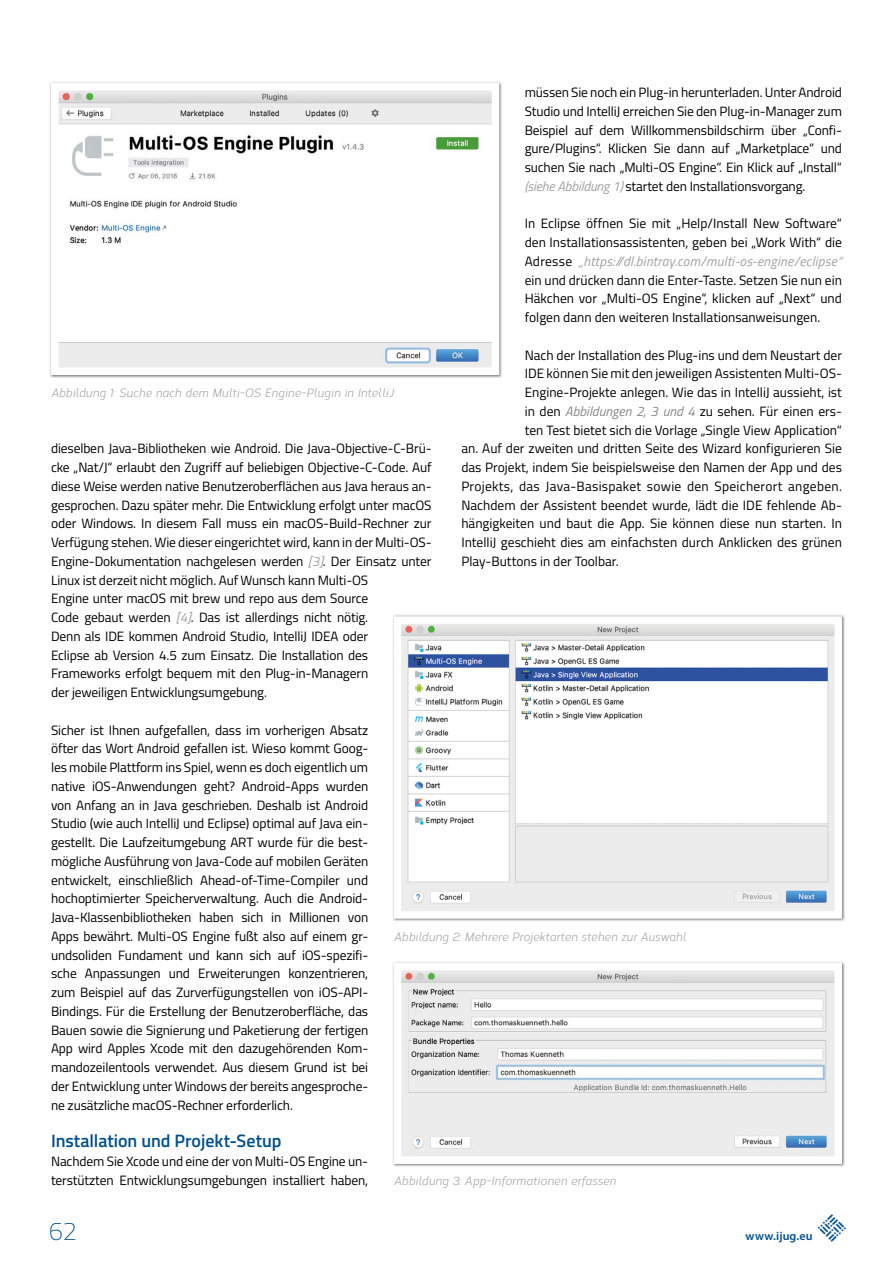
<style>
.page{position:relative;width:893px;height:1263px;background:#fff}
.page>*{position:absolute;margin:0;border:0;box-sizing:border-box;transform-origin:0 0}
.t1{font:100 25.5px "Titillium";color:#00508c}
.t2{font:600 18px "Titillium";color:#00508c}
.t3{font:13.5px/18.8px "Titillium";letter-spacing:-.01em;color:#000;text-align:justify}
.t4{font:13.5px "Titillium";letter-spacing:.02em;color:#000}
.t5{font:italic 12px "Corbert Condensed";color:#9d9d9c}
.t6{font:600 12px "Myriad Pro";letter-spacing:.01em;color:#00508c}
.s1{font-style:italic;color:#a1a1a1}
.s2{font-style:italic;color:#878787}
</style>
<div class="page">
<svg style="left:50px;top:82px;width:452px;height:296px"></svg>
<svg style="left:393px;top:615px;width:452px;height:306px"></svg>
<svg style="left:393px;top:962px;width:452px;height:205px"></svg>
<p class="t3" style="left:525px;top:82px;width:319px">müssen Sie noch ein Plug-in herunterladen. Unter Android Studio und IntelliJ erreichen Sie den Plug-in-Manager zum Beispiel auf dem Willkommensbildschirm über „Confi&shy;gure/Plugins“. Klicken Sie dann auf „Marketplace“ und suchen Sie nach „Multi-OS Engine“. Ein Klick auf „Install“ <span class="s1">(siehe Abbildung 1)</span> startet den Installationsvorgang.</p>
<p class="t3" style="left:525px;top:214px;width:319px">In Eclipse öffnen Sie mit „Help/Install New Software“ den Installationsassistenten, geben bei „Work With“ die Adresse <span class="s1">„https://dl.bintray.com/multi-os-engine/eclipse“ </span>ein und drücken dann die Enter-Taste. Setzen Sie nun ein Häkchen vor „Multi-OS Engine“, klicken auf „Next“ und folgen dann den weiteren Installationsanweisungen.</p>
<p class="t3" style="left:525px;top:345px;width:319px">Nach der Installation des Plug-ins und dem Neustart der</p>
<p class="t3" style="left:525px;top:364px;width:319px">IDE können Sie mit den jeweiligen Assistenten Multi-OS-</p>
<p class="t3" style="left:525px;top:382px;width:319px">Engine-Projekte anlegen. Wie das in IntelliJ aussieht, ist</p>
<p class="t3" style="left:525px;top:401px;width:319px">in den <span class="s2">Abbildungen 2, 3 und 4</span> zu sehen. Für einen ers-</p>
<p class="t3" style="left:525px;top:420px;width:319px">ten Test bietet sich die Vorlage „Single View Application“</p>
<p class="t3" style="left:461px;top:439px;width:382px">an. Auf der zweiten und dritten Seite des Wizard konfigurieren Sie</p>
<p class="t3" style="left:461px;top:457px;width:382px">das Projekt, indem Sie beispielsweise den Namen der App und des</p>
<p class="t4" style="left:461px;top:476px;width:382px">Projekts, das Java-Basispaket sowie den Speicherort angeben.</p>
<p class="t3" style="left:461px;top:495px;width:382px">Nachdem der Assistent beendet wurde, lädt die IDE fehlende Ab-</p>
<p class="t3" style="left:461px;top:514px;width:382px">hängigkeiten und baut die App. Sie können diese nun starten. In</p>
<p class="t3" style="left:461px;top:532px;width:382px">IntelliJ geschieht dies am einfachsten durch Anklicken des grünen</p>
<p class="t3" style="left:461px;top:551px;width:159px">Play-Buttons in der Toolbar.</p>
<p class="t5" style="left:51px;top:384px;width:344px">Abbildung 1: Suche nach dem Multi-OS Engine-Plugin in IntelliJ</p>
<p class="t3" style="left:51px;top:439px;width:382px;text-align:left">dieselben Java-Bibliotheken wie Android. Die Java-Objective-C-Brü&shy;cke „Nat/J“ erlaubt den Zugriff auf beliebigen Objective-C-Code. Auf diese Weise werden native Benutzeroberflächen aus Java heraus an&shy;gesprochen. Dazu später mehr. Die Entwicklung erfolgt unter macOS oder Windows. In diesem Fall muss ein macOS-Build-Rechner zur Verfügung stehen. Wie dieser eingerichtet wird, kann in der Multi-OS-Engine-Dokumentation nachgelesen werden <span class="s1">[3]</span>. Der Einsatz unter Linux ist derzeit nicht möglich. Auf Wunsch kann Multi-OS<br>Engine unter macOS mit brew und repo aus dem Source<br>Code gebaut werden <span class="s1">[4]</span>. Das ist allerdings nicht nötig.<br>Denn als IDE kommen Android Studio, IntelliJ IDEA oder<br>Eclipse ab Version 4.5 zum Einsatz. Die Installation des Frameworks erfolgt bequem mit den Plug-in-Managern<br>der jeweiligen Entwicklungsumgebung.</p>
<p class="t3" style="left:51px;top:720px;width:319px">Sicher ist Ihnen aufgefallen, dass im vorherigen Absatz öfter das Wort Android gefallen ist. Wieso kommt Goog&shy;les mobile Plattform ins Spiel, wenn es doch eigentlich um native iOS-Anwendungen geht? Android-Apps wurden von Anfang an in Java geschrieben. Deshalb ist Android Studio (wie auch IntelliJ und Eclipse) optimal auf Java ein&shy;gestellt. Die Laufzeitumgebung ART wurde für die best&shy;mögliche Ausführung von Java-Code auf mobilen Geräten entwickelt, einschließlich Ahead-of-Time-Compiler und hochoptimierter Speicherverwaltung. Auch die Android-Java-Klassenbibliotheken haben sich in Millionen von Apps bewährt. Multi-OS Engine fußt also auf einem gr&shy;undsoliden Fundament und kann sich auf iOS-spezifi&shy;sche Anpassungen und Erweiterungen konzentrieren, zum Beispiel auf das Zurverfügungstellen von iOS-API-Bindings. Für die Erstellung der Benutzeroberfläche, das Bauen sowie die Signierung und Paketierung der fertigen App wird Apples Xcode mit den dazugehörenden Kom&shy;mandozeilentools verwendet. Aus diesem Grund ist bei der Entwicklung unter Windows der bereits angesproche&shy;ne zusätzliche macOS-Rechner erforderlich.</p>
<h2 class="t2" style="left:51px;top:1127px;width:232px">Installation und Projekt-Setup</h2>
<p class="t3" style="left:51px;top:1151px;width:319px">Nachdem Sie Xcode und eine der von Multi-OS Engine un&shy;terstützten Entwicklungsumgebungen installiert haben,</p>
<p class="t5" style="left:394px;top:928px;width:294px">Abbildung 2: Mehrere Projektarten stehen zur Auswahl</p>
<p class="t5" style="left:394px;top:1172px;width:224px">Abbildung 3: App-Informationen erfassen</p>
<h1 class="t1" style="left:49px;top:1213px;width:30px">62</h1>
<p class="t6" style="left:746px;top:1228px;width:69px">www.ijug.eu</p>
</div>
